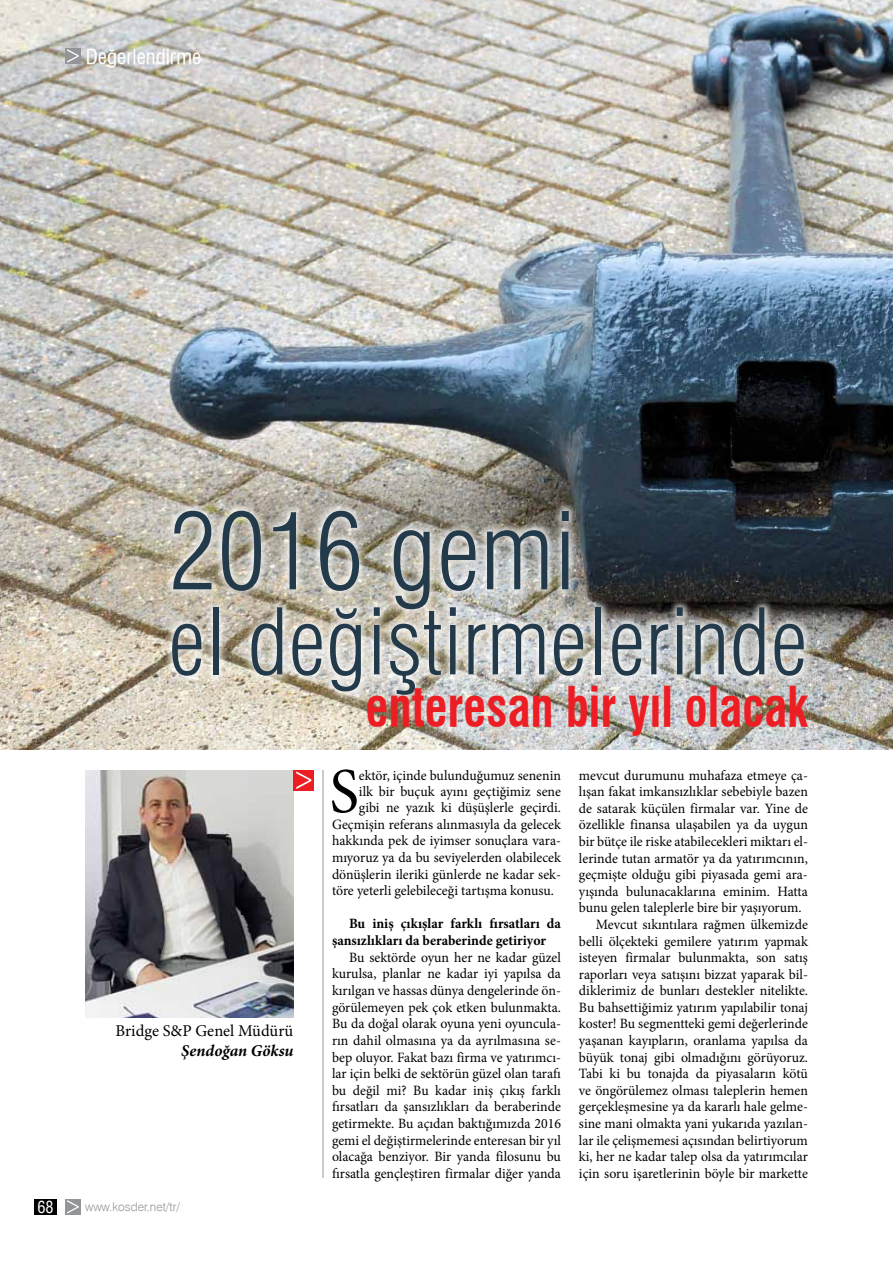
<style>
.page{position:relative;width:893px;height:1263px;background:#fff}
.page>*{position:absolute;margin:0;border:0;box-sizing:border-box;transform-origin:0 0}
.t1{font:105px "Swiss 721 Light Condensed BT";color:#233a4a}
.t2{font:90px "Swiss 721 Light Condensed BT";color:#233a4a}
.t3{font:64.05px "Minion Pro";color:#000}
.t4{font:52.5px "Swiss 721 Bold Condensed BT";color:#ed1d24;scale:.91 1}
.t5{font:19.95px "Swiss 721 Condensed BT";color:#fff;scale:1.05 1}
.t6{font:16.5px "Minion Pro";color:#000}
.t7{font:italic 700 16.5px "Minion Pro";color:#000}
.t8{font:16.2px "Swiss 721 Condensed BT";color:#fff}
.t9{font:14.25px/16.6px "Minion Pro";color:#000;text-align:justify}
.t10{font:700 14.25px/16.6px "Minion Pro";color:#000}
.t11{font:12px "Swiss 721 Light BT";color:#939598}
</style>
<div class="page">
<div style="left:65px;top:1199px;width:16px;height:16px;background:#939598"></div>
<svg style="left:67px;top:1200px;width:12px;height:13px"></svg>
<div style="left:34px;top:1199px;width:23px;height:16px;background:#000"></div>
<img style="left:0;top:0;width:893px;height:750px">
<img style="left:86px;top:770px;width:207px;height:248px">
<div style="left:294px;top:770px;width:20px;height:20px;background:#ed1d24"></div>
<svg style="left:296px;top:771px;width:15px;height:18px"></svg>
<hr style="left:323px;top:770px;width:1px;height:408px;background:#939598">
<div style="left:163px;top:598px;width:650px;height:107px;background:#fff;opacity:.75"></div>
<div style="left:164px;top:500px;width:414px;height:119px;background:#fff;opacity:.75"></div>
<div style="left:65px;top:48px;width:16px;height:16px;background:#939598"></div>
<svg style="left:67px;top:49px;width:12px;height:14px"></svg>
<h3 class="t5" style="left:86px;top:45px;width:112px">Değerlendirme</h3>
<h1 class="t1" style="left:168px;top:488px;width:410px">2016 gemi</h1>
<h2 class="t2" style="left:168px;top:588px;width:641px">el değiştirmelerinde</h2>
<h3 class="t4" style="left:366px;top:675px;width:487px">enteresan bir yıl olacak</h3>
<p class="t6" style="left:116px;top:1020px;width:179px">Bridge S&amp;P Genel Müdürü</p>
<p class="t7" style="left:181px;top:1039px;width:114px">Şendoğan Göksu</p>
<p class="t8" style="left:37px;top:1197px;width:18px">68</p>
<p class="t11" style="left:85px;top:1200px;width:96px">www.kosder.net/tr/</p>
<h3 class="t3" style="left:329px;top:749px;width:31px">S</h3>
<p class="t9" style="left:359px;top:767px;width:204px">ektör, içinde bulunduğumuz senenin</p>
<p class="t9" style="left:359px;top:783px;width:204px">ilk bir buçuk ayını geçtiğimiz sene</p>
<p class="t9" style="left:359px;top:799px;width:204px">gibi ne yazık ki düşüşlerle geçirdi.</p>
<p class="t9" style="left:332px;top:816px;width:230px">Geçmişin referans alınmasıyla da gelecek</p>
<p class="t9" style="left:332px;top:832px;width:230px">hakkında pek de iyimser sonuçlara vara-</p>
<p class="t9" style="left:332px;top:849px;width:230px">mıyoruz ya da bu seviyelerden olabilecek</p>
<p class="t9" style="left:332px;top:866px;width:230px">dönüşlerin ileriki günlerde ne kadar sek-</p>
<p class="t9" style="left:332px;top:882px;width:223px">töre yeterli gelebileceği tartışma konusu.</p>
<p class="t10" style="left:332px;top:915px;width:230px;text-indent:17px">Bu iniş çıkışlar farklı fırsatları da şansızlıkları da beraberinde getiriyor</p>
<p class="t9" style="left:332px;top:949px;width:230px;text-indent:17px">Bu sektörde oyun her ne kadar güzel kurulsa, planlar ne kadar iyi yapılsa da kırılgan ve hassas dünya dengelerinde ön&shy;görülemeyen pek çok etken bulunmakta.<br>Bu da doğal olarak oyuna yeni oyuncula&shy;rın dahil olmasına ya da ayrılmasına se&shy;bep oluyor. Fakat bazı firma ve yatırımcı&shy;lar için belki de sektörün güzel olan tarafı bu değil mi? Bu kadar iniş çıkış farklı fırsatları da şansızlıkları da beraberinde getirmekte. Bu açıdan baktığımızda 2016 gemi el değiştirmelerinde enteresan bir yıl olacağa benziyor. Bir yanda filosunu bu fırsatla gençleştiren firmalar diğer yanda</p>
<p class="t9" style="left:579px;top:767px;width:230px">mevcut durumunu muhafaza etmeye ça-</p>
<p class="t9" style="left:579px;top:783px;width:230px">lışan fakat imkansızlıklar sebebiyle bazen</p>
<p class="t9" style="left:579px;top:800px;width:230px">de satarak küçülen firmalar var. Yine de</p>
<p class="t9" style="left:579px;top:816px;width:230px">özellikle finansa ulaşabilen ya da uygun</p>
<p class="t9" style="left:579px;top:833px;width:230px">bir bütçe ile riske atabilecekleri miktarı el-</p>
<p class="t9" style="left:579px;top:850px;width:230px">lerinde tutan armatör ya da yatırımcının,</p>
<p class="t9" style="left:579px;top:866px;width:230px">geçmişte olduğu gibi piyasada gemi ara-</p>
<p class="t9" style="left:579px;top:883px;width:230px">yışında bulunacaklarına eminim. Hatta</p>
<p class="t9" style="left:579px;top:899px;width:224px">bunu gelen taleplerle bire bir yaşıyorum.</p>
<p class="t9" style="left:596px;top:916px;width:213px">Mevcut sıkıntılara rağmen ülkemizde</p>
<p class="t9" style="left:579px;top:933px;width:230px">belli ölçekteki gemilere yatırım yapmak</p>
<p class="t9" style="left:579px;top:949px;width:230px">isteyen firmalar bulunmakta, son satış</p>
<p class="t9" style="left:579px;top:966px;width:230px">raporları veya satışını bizzat yaparak bil-</p>
<p class="t9" style="left:579px;top:982px;width:230px">diklerimiz de bunları destekler nitelikte.</p>
<p class="t9" style="left:579px;top:999px;width:230px">Bu bahsettiğimiz yatırım yapılabilir tonaj</p>
<p class="t9" style="left:579px;top:1016px;width:230px">koster! Bu segmentteki gemi değerlerinde</p>
<p class="t9" style="left:579px;top:1032px;width:230px">yaşanan kayıpların, oranlama yapılsa da</p>
<p class="t9" style="left:579px;top:1049px;width:230px">büyük tonaj gibi olmadığını görüyoruz.</p>
<p class="t9" style="left:579px;top:1065px;width:230px">Tabi ki bu tonajda da piyasaların kötü</p>
<p class="t9" style="left:579px;top:1082px;width:230px">ve öngörülemez olması taleplerin hemen</p>
<p class="t9" style="left:579px;top:1098px;width:230px">gerçekleşmesine ya da kararlı hale gelme-</p>
<p class="t9" style="left:579px;top:1115px;width:230px">sine mani olmakta yani yukarıda yazılan-</p>
<p class="t9" style="left:579px;top:1132px;width:230px">lar ile çelişmemesi açısından belirtiyorum</p>
<p class="t9" style="left:579px;top:1148px;width:230px">ki, her ne kadar talep olsa da yatırımcılar</p>
<p class="t9" style="left:579px;top:1165px;width:230px">için soru işaretlerinin böyle bir markette</p>
</div>
